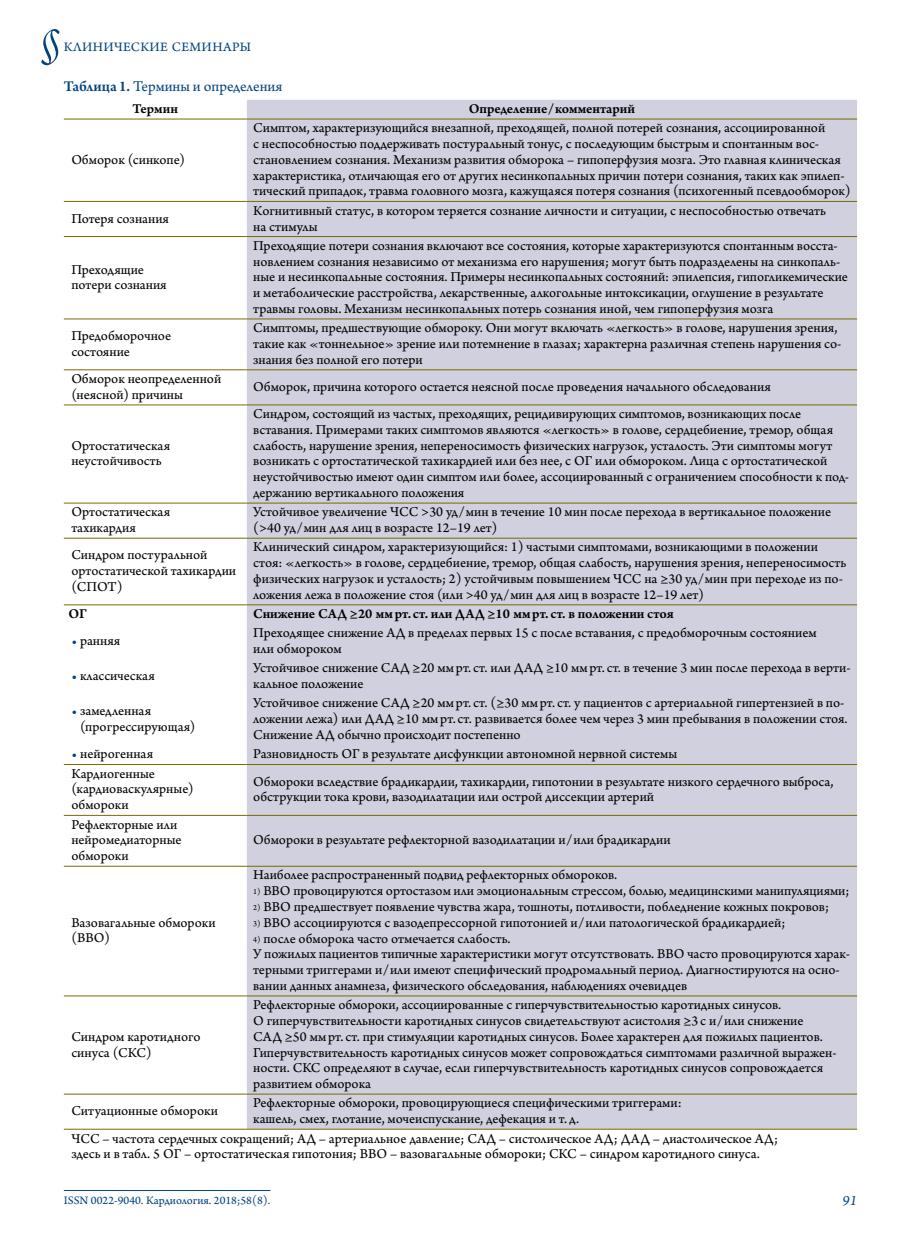
<style>
.page{position:relative;width:915px;height:1234px;background:#fff}
.page>*{position:absolute;margin:0;border:0;box-sizing:border-box;transform-origin:0 0}
.t1{font:54px "Arno Pro Light Italic Display";color:#004380}
.t2{font:15.75px "Arno Pro";color:#004380}
.t3{font:15px "Arno Pro Italic Sm Text";color:#004380}
.t4{font:14.25px/15.8px "Arno Pro Sm Text";color:#000}
.t5{font:14.25px "Arno Pro Smbd Sm Text";color:#000}
.t6{font:13.5px "Arno Pro Sm Text";letter-spacing:.03em;color:#004380}
.t7{font:12px "Arno Pro Sm Text";color:#004380}
.s1{font-weight:600}
.s2{color:#004380}
.s3{font-size:8.25px}
</style>
<div class="page">
<hr style="left:64px;top:1189px;width:206px;height:1px;background:#004380">
<div style="left:247px;top:100px;width:609px;height:1028px;background:#d0d0de"></div>
<hr style="left:64px;top:119px;width:183px;height:1px;background:#766c00">
<hr style="left:247px;top:119px;width:609px;height:1px;background:#766c00">
<hr style="left:64px;top:201px;width:183px;height:1px;background:#766c00">
<hr style="left:247px;top:201px;width:609px;height:1px;background:#766c00">
<hr style="left:64px;top:236px;width:183px;height:1px;background:#766c00">
<hr style="left:247px;top:236px;width:609px;height:1px;background:#766c00">
<hr style="left:64px;top:318px;width:183px;height:1px;background:#766c00">
<hr style="left:247px;top:318px;width:609px;height:1px;background:#766c00">
<hr style="left:64px;top:369px;width:183px;height:1px;background:#766c00">
<hr style="left:247px;top:369px;width:609px;height:1px;background:#766c00">
<hr style="left:64px;top:404px;width:183px;height:1px;background:#766c00">
<hr style="left:247px;top:404px;width:609px;height:1px;background:#766c00">
<hr style="left:64px;top:502px;width:183px;height:1px;background:#766c00">
<hr style="left:247px;top:502px;width:609px;height:1px;background:#766c00">
<hr style="left:64px;top:538px;width:183px;height:1px;background:#766c00">
<hr style="left:247px;top:538px;width:609px;height:1px;background:#766c00">
<hr style="left:64px;top:604px;width:183px;height:1px;background:#766c00">
<hr style="left:247px;top:604px;width:609px;height:1px;background:#766c00">
<hr style="left:64px;top:764px;width:183px;height:1px;background:#766c00">
<hr style="left:247px;top:764px;width:609px;height:1px;background:#766c00">
<hr style="left:64px;top:815px;width:183px;height:1px;background:#766c00">
<hr style="left:247px;top:815px;width:609px;height:1px;background:#766c00">
<hr style="left:64px;top:865px;width:183px;height:1px;background:#766c00">
<hr style="left:247px;top:865px;width:609px;height:1px;background:#766c00">
<hr style="left:64px;top:995px;width:183px;height:1px;background:#766c00">
<hr style="left:247px;top:995px;width:609px;height:1px;background:#766c00">
<hr style="left:64px;top:1093px;width:183px;height:1px;background:#766c00">
<hr style="left:247px;top:1093px;width:609px;height:1px;background:#766c00">
<hr style="left:64px;top:1128px;width:183px;height:1px;background:#766c00">
<hr style="left:247px;top:1128px;width:609px;height:1px;background:#766c00">
<h1 class="t1" style="left:40px;top:12px;width:22px">§</h1>
<p class="t6" style="left:64px;top:39px;width:189px">КЛИНИЧЕСКИЕ СЕМИНАРЫ</p>
<p class="t2" style="left:64px;top:77px;width:220px"><span class="s1">Таблица 1.</span> Термины и определения</p>
<p class="t5" style="left:133px;top:100px;width:47px">Термин</p>
<p class="t5" style="left:468px;top:100px;width:168px">Определение/комментарий</p>
<p class="t4" style="left:71px;top:152px;width:115px">Обморок (синкопе)</p>
<p class="t4" style="left:253px;top:121px;width:598px">Симптом, характеризующийся внезапной, преходящей, полной потерей сознания, ассоциированной<br>с неспособностью поддерживать постуральный тонус, с последующим быстрым и спонтанным вос&shy;становлением сознания. Механизм развития обморока – гипоперфузия мозга. Это главная клиническая характеристика, отличающая его от других несинкопальных причин потери сознания, таких как эпилеп&shy;тический припадок, травма головного мозга, кажущаяся потеря сознания (психогенный псевдообморок)</p>
<p class="t4" style="left:71px;top:211px;width:99px">Потеря сознания</p>
<p class="t4" style="left:253px;top:203px;width:574px">Когнитивный статус, в котором теряется сознание личности и ситуации, с неспособностью отвечать на стимулы</p>
<p class="t4" style="left:71px;top:262px;width:97px">Преходящие потери сознания</p>
<p class="t4" style="left:253px;top:238px;width:596px">Преходящие потери сознания включают все состояния, которые характеризуются спонтанным восста&shy;новлением сознания независимо от механизма его нарушения; могут быть подразделены на синкопаль&shy;ные и несинкопальные состояния. Примеры несинкопальных состояний: эпилепсия, гипогликемические и метаболические расстройства, лекарственные, алкогольные интоксикации, оглушение в результате травмы головы. Механизм несинкопальных потерь сознания иной, чем гипоперфузия мозга</p>
<p class="t4" style="left:71px;top:328px;width:101px">Предобморочное состояние</p>
<p class="t4" style="left:253px;top:321px;width:589px">Симптомы, предшествующие обмороку. Они могут включать «легкость» в голове, нарушения зрения, такие как «тоннельное» зрение или потемнение в глазах; характерна различная степень нарушения со&shy;знания без полной его потери</p>
<p class="t4" style="left:71px;top:371px;width:151px">Обморок неопределенной (неясной) причины</p>
<p class="t4" style="left:253px;top:379px;width:519px">Обморок, причина которого остается неясной после проведения начального обследования</p>
<p class="t4" style="left:71px;top:438px;width:100px">Ортостатическая неустойчивость</p>
<p class="t4" style="left:253px;top:406px;width:597px">Синдром, состоящий из частых, преходящих, рецидивирующих симптомов, возникающих после вставания. Примерами таких симптомов являются «легкость» в голове, сердцебиение, тремор, общая слабость, нарушение зрения, непереносимость физических нагрузок, усталость. Эти симптомы могут возникать с ортостатической тахикардией или без нее, с ОГ или обмороком. Лица с ортостатической неустойчивостью имеют один симптом или более, ассоциированный с ограничением способности к под&shy;держанию вертикального положения</p>
<p class="t4" style="left:71px;top:504px;width:100px">Ортостатическая тахикардия</p>
<p class="t4" style="left:253px;top:504px;width:579px">Устойчивое увеличение ЧСС &gt;30 уд/мин в течение 10 мин после перехода в вертикальное положение (&gt;40 уд/мин для лиц в возрасте 12–19 лет)</p>
<p class="t4" style="left:71px;top:547px;width:166px">Синдром постуральной ортостатической тахикардии (СПОТ)</p>
<p class="t4" style="left:253px;top:540px;width:594px">Клинический синдром, характеризующийся: 1) частыми симптомами, возникающими в положении стоя: «легкость» в голове, сердцебиение, тремор, общая слабость, нарушения зрения, непереносимость физических нагрузок и усталость; 2) устойчивым повышением ЧСС на ≥30 уд/мин при переходе из по&shy;ложения лежа в положение стоя (или &gt;40 уд/мин для лиц в возрасте 12–19 лет)</p>
<p class="t5" style="left:68px;top:605px;width:20px">ОГ</p>
<p class="t5" style="left:253px;top:605px;width:422px">Снижение САД ≥20 ммрт. ст. или ДАД ≥10 ммрт. ст. в положении стоя</p>
<p class="t4" style="left:71px;top:633px;width:50px"><span class="s2">•</span> ранняя</p>
<p class="t4" style="left:253px;top:625px;width:565px">Преходящее снижение АД в пределах первых 15 с после вставания, с предобморочным состоянием или обмороком</p>
<p class="t4" style="left:71px;top:668px;width:85px"><span class="s2">•</span> классическая</p>
<p class="t4" style="left:253px;top:660px;width:598px">Устойчивое снижение САД ≥20 ммрт. ст. или ДАД ≥10 ммрт. ст. в течение 3 мин после перехода в верти&shy;кальное положение</p>
<p class="t4" style="left:80px;top:703px;width:117px;text-indent:-9px"><span class="s2">•</span> замедленная (прогрессирующая)</p>
<p class="t4" style="left:253px;top:695px;width:595px">Устойчивое снижение САД ≥20 ммрт. ст. (≥30 ммрт. ст. у пациентов с артериальной гипертензией в по&shy;ложении лежа) или ДАД ≥10 ммрт. ст. развивается более чем через 3 мин пребывания в положении стоя.<br>Снижение АД обычно происходит постепенно</p>
<p class="t4" style="left:71px;top:746px;width:83px"><span class="s2">•</span> нейрогенная</p>
<p class="t4" style="left:253px;top:746px;width:425px">Разновидность ОГ в результате дисфункции автономной нервной системы</p>
<p class="t4" style="left:71px;top:766px;width:124px">Кардиогенные (кардиоваскулярные) обмороки</p>
<p class="t4" style="left:253px;top:774px;width:581px">Обмороки вследствие брадикардии, тахикардии, гипотонии в результате низкого сердечного выброса, обструкции тока крови, вазодилатации или острой диссекции артерий</p>
<p class="t4" style="left:71px;top:816px;width:112px">Рефлекторные или нейромедиаторные обмороки</p>
<p class="t4" style="left:253px;top:832px;width:418px">Обмороки в результате рефлекторной вазодилатации и/или брадикардии</p>
<p class="t4" style="left:71px;top:915px;width:146px">Вазовагальные обмороки (ВВО)</p>
<p class="t4" style="left:71px;top:1029px;width:131px">Синдром каротидного синуса (СКС)</p>
<p class="t4" style="left:253px;top:867px;width:365px">Наиболее распространенный подвид рефлекторных обмороков.</p>
<p class="t4" style="left:253px;top:883px;width:597px"><span class="s3">1)</span> ВВО провоцируются ортостазом или эмоциональным стрессом, болью, медицинскими манипуляциями;</p>
<p class="t4" style="left:253px;top:899px;width:577px"><span class="s3">2)</span> ВВО предшествует появление чувства жара, тошноты, потливости, побледнение кожных покровов;</p>
<p class="t4" style="left:253px;top:915px;width:533px"><span class="s3">3)</span> ВВО ассоциируются с вазодепрессорной гипотонией и/или патологической брадикардией;</p>
<p class="t4" style="left:253px;top:930px;width:598px"><span class="s3">4)</span> после обморока часто отмечается слабость.<br>У пожилых пациентов типичные характеристики могут отсутствовать. ВВО часто провоцируются харак&shy;терными триггерами и/или имеют специфический продромальный период. Диагностируются на осно&shy;вании данных анамнеза, физического обследования, наблюдениях очевидцев</p>
<p class="t4" style="left:253px;top:997px;width:584px">Рефлекторные обмороки, ассоциированные с гиперчувствительностью каротидных синусов.<br>О гиперчувствительности каротидных синусов свидетельствуют асистолия ≥3 с и/или снижение<br>САД ≥50 ммрт. ст. при стимуляции каротидных синусов. Более характерен для пожилых пациентов.<br>Гиперчувствительность каротидных синусов может сопровождаться симптомами различной выражен&shy;ности. СКС определяют в случае, если гиперчувствительность каротидных синусов сопровождается развитием обморока</p>
<p class="t4" style="left:71px;top:1103px;width:148px">Ситуационные обмороки</p>
<p class="t4" style="left:253px;top:1095px;width:430px">Рефлекторные обмороки, провоцирующиеся специфическими триггерами: кашель, смех, глотание, мочеиспускание, дефекация и т. д.</p>
<p class="t4" style="left:71px;top:1130px;width:708px">ЧСС – частота сердечных сокращений; АД – артериальное давление; САД – систолическое АД; ДАД – диастолическое АД; здесь и в табл. 5 ОГ – ортостатическая гипотония; ВВО – вазовагальные обмороки; СКС – синдром каротидного синуса.</p>
<p class="t7" style="left:64px;top:1192px;width:208px">ISSN 0022-9040. Кардиология. 2018;58(8).</p>
<p class="t3" style="left:842px;top:1190px;width:16px">91</p>
</div>
